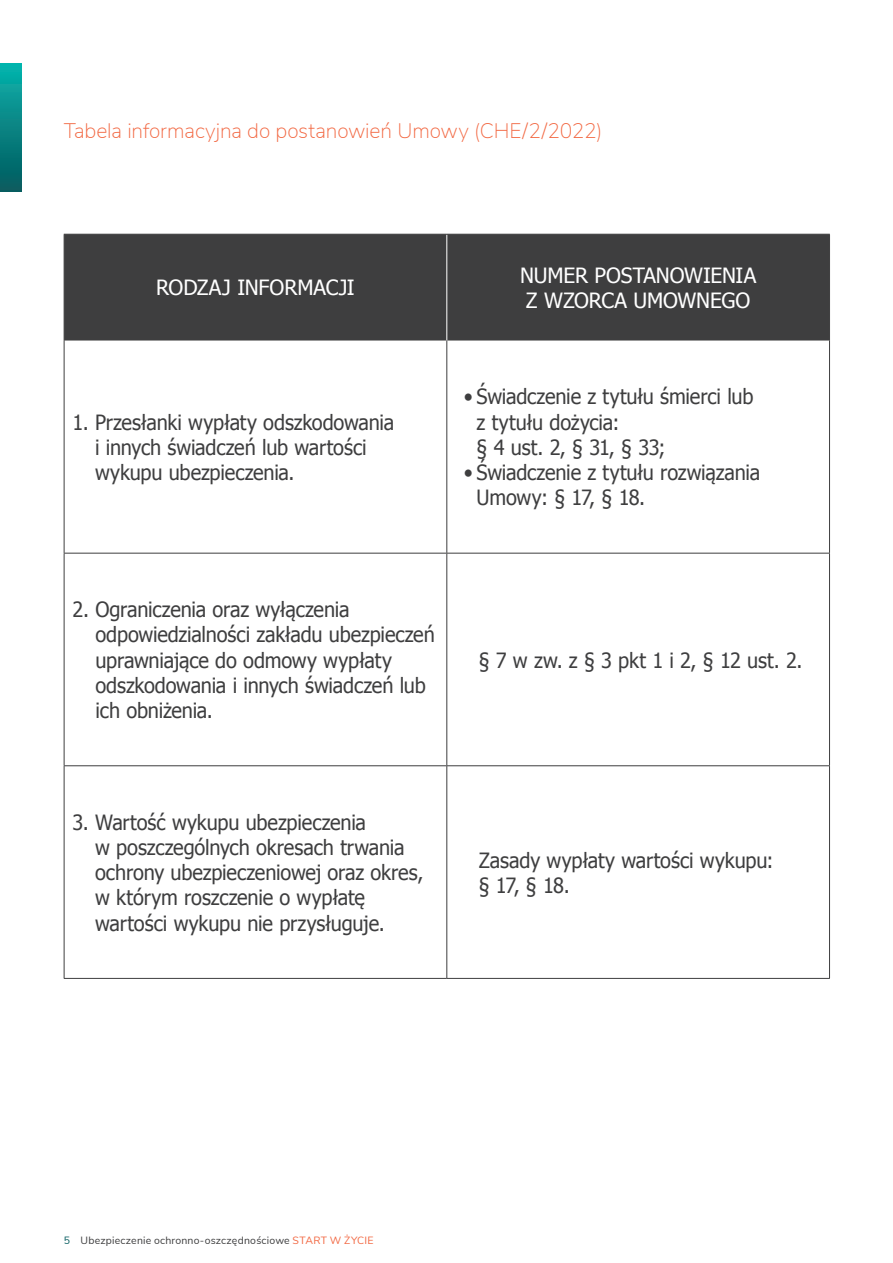
<style>
.page{position:relative;width:893px;height:1263px;background:#fff}
.page>*{position:absolute;margin:0;border:0;box-sizing:border-box;transform-origin:0 0}
.t1{font:21px/25.2px "Tahoma";letter-spacing:-.01em;color:#3e3e3f;scale:.95 1}
.t2{font:21px/25.2px "Tahoma";letter-spacing:-.01em;color:#fff}
.t3{font:200 21px "Nunito Sans";letter-spacing:-.01em;color:#f26640}
.t4{font:10.5px "Nunito Sans";letter-spacing:.02em;color:#3e3e3f}
.s1{color:#065c5f}
.s2{color:#f26640}
</style>
<div class="page">
<div style="left:65px;top:235px;width:764px;height:105px;background:#3e3e3f"></div>
<hr style="left:446px;top:235px;width:1px;height:105px;background:#fff">
<hr style="left:64px;top:235px;width:1px;height:105px;background:#3e3e3f">
<hr style="left:64px;top:234px;width:383px;height:1px;background:#3e3e3f">
<hr style="left:447px;top:234px;width:383px;height:1px;background:#3e3e3f">
<hr style="left:829px;top:235px;width:1px;height:105px;background:#3e3e3f">
<hr style="left:64px;top:340px;width:1px;height:213px;background:#3e3e3f">
<hr style="left:446px;top:340px;width:1px;height:213px;background:#3e3e3f">
<hr style="left:829px;top:340px;width:1px;height:213px;background:#3e3e3f">
<hr style="left:64px;top:553px;width:1px;height:212px;background:#3e3e3f">
<hr style="left:64px;top:553px;width:383px;height:1px;background:#3e3e3f">
<hr style="left:446px;top:553px;width:1px;height:212px;background:#3e3e3f">
<hr style="left:447px;top:553px;width:383px;height:1px;background:#3e3e3f">
<hr style="left:829px;top:553px;width:1px;height:212px;background:#3e3e3f">
<hr style="left:64px;top:766px;width:1px;height:212px;background:#3e3e3f">
<hr style="left:64px;top:765px;width:383px;height:1px;background:#3e3e3f">
<hr style="left:64px;top:978px;width:383px;height:1px;background:#3e3e3f">
<hr style="left:446px;top:766px;width:1px;height:212px;background:#3e3e3f">
<hr style="left:447px;top:765px;width:383px;height:1px;background:#3e3e3f">
<hr style="left:829px;top:766px;width:1px;height:212px;background:#3e3e3f">
<hr style="left:447px;top:978px;width:383px;height:1px;background:#3e3e3f">
<div style="left:0;top:64px;width:21px;height:127px;background:linear-gradient(to bottom,#09b2ac,#05595d)"></div>
<p class="t3" style="left:64px;top:116px;width:540px">Tabela informacyjna do postanowień Umowy (CHE/2/2022)</p>
<p class="t2" style="left:156px;top:274px;width:200px">RODZAJ INFORMACJI</p>
<p class="t1" style="left:95px;top:408px;width:316px;text-indent:-22px">1. Przesłanki wypłaty odszkodowania i innych świadczeń lub wartości wykupu ubezpieczenia.</p>
<p class="t2" style="left:520px;top:262px;width:238px">NUMER POSTANOWIENIA<br>Z WZORCA UMOWNEGO</p>
<p class="t1" style="left:477px;top:383px;width:293px;text-indent:-13px">• Świadczenie z tytułu śmierci lub z tytułu dożycia:<br>§ 4 ust. 2, § 31, § 33;</p>
<p class="t1" style="left:477px;top:459px;width:300px;text-indent:-13px">• Świadczenie z tytułu rozwiązania<br>Umowy: § 17, § 18.</p>
<p class="t1" style="left:95px;top:596px;width:359px;text-indent:-23px">2. Ograniczenia oraz wyłączenia odpowiedzialności zakładu ubezpieczeń uprawniające do odmowy wypłaty odszkodowania i innych świadczeń lub ich obniżenia.</p>
<p class="t1" style="left:479px;top:646px;width:343px">§ 7 w zw. z § 3 pkt 1 i 2, § 12 ust. 2.</p>
<p class="t1" style="left:95px;top:808px;width:347px;text-indent:-23px">3. Wartość wykupu ubezpieczenia<br>w poszczególnych okresach trwania ochrony ubezpieczeniowej oraz okres, w którym roszczenie o wypłatę wartości wykupu nie przysługuje.</p>
<p class="t1" style="left:479px;top:846px;width:312px">Zasady wypłaty wartości wykupu: § 17, § 18.</p>
<p class="t4" style="left:64px;top:1232px;width:311px"><span class="s1">5</span> Ubezpieczenie ochronno-oszczędnościowe <span class="s2">START W ŻYCIE</span></p>
</div>
